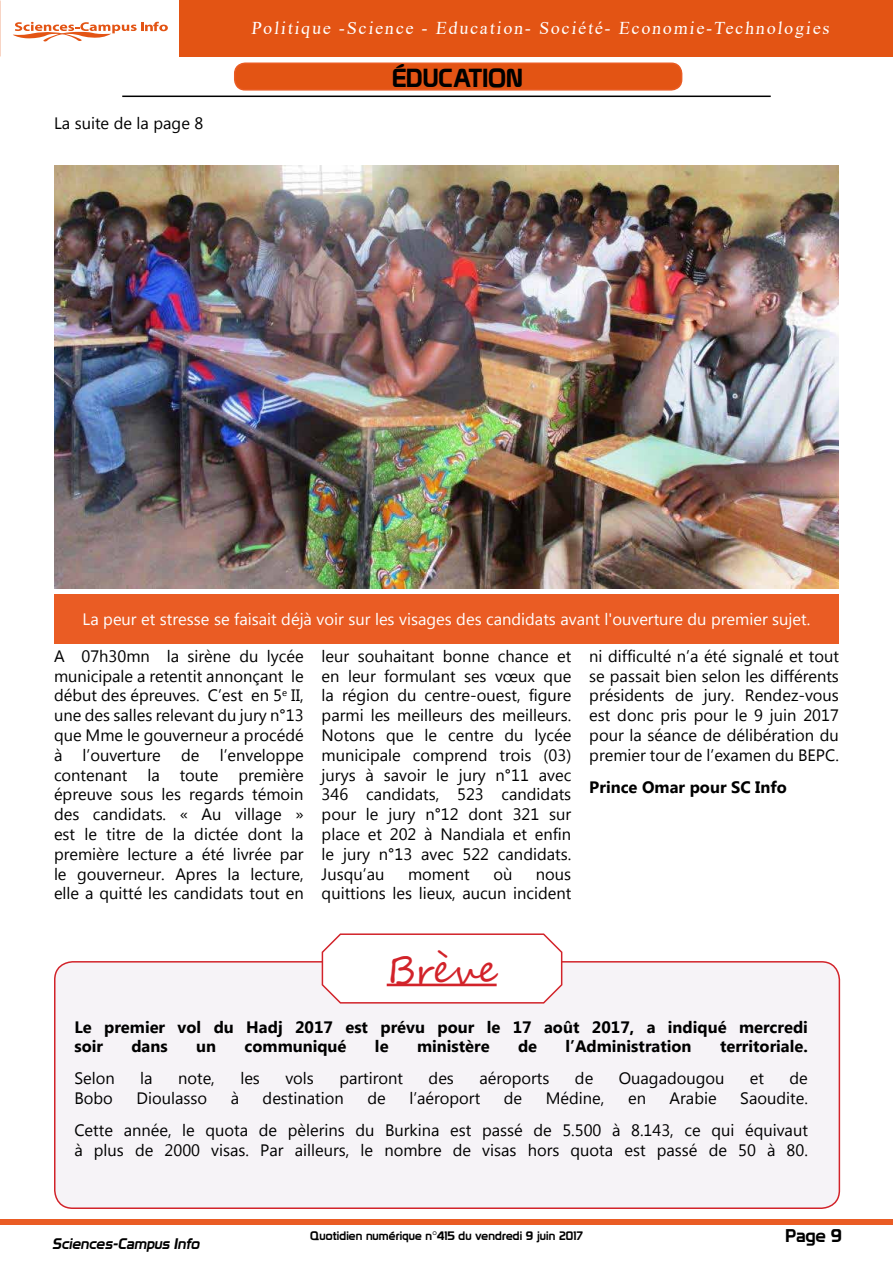
<style>
.page{position:relative;width:893px;height:1263px;background:#fff}
.page>*{position:absolute;margin:0;border:0;box-sizing:border-box;transform-origin:0 0}
.t1{font:37.5px "Segoe Script";color:#d2232a}
.t2{font:25.5px "Prototype";color:#000}
.t3{font:18px "Times New Roman";color:#fff}
.t4{font:18px "Prototype";color:#000}
.t5{font:16.5px/19.8px "Myanmar Text";color:#000;text-align:justify}
.t6{font:700 16.5px/19.8px "Myanmar Text";color:#000}
.t7{font:16.5px "Myanmar Text";color:#fff}
.t8{font:italic 15px "Prototype";color:#000}
.t9{font:12px "Prototype";letter-spacing:.01em;color:#000}
</style>
<div class="page">
<div style="left:0;top:1219px;width:893px;height:6px;background:#ea5c24"></div>
<svg style="left:13px;top:22px;width:155px;height:20px"></svg>
<div style="left:180px;top:0;width:713px;height:56px;background:#e35414"></div>
<hr style="left:122px;top:96px;width:649px;height:1px;background:#000">
<div style="left:235px;top:63px;width:447px;height:27px;background:#e35414;border-radius:10px"></div>
<div style="left:234px;top:63px;width:448px;height:28px;border:2px solid #ea5c24;border-radius:10px"></div>
<img style="left:54px;top:166px;width:785px;height:423px">
<div style="left:54px;top:594px;width:785px;height:50px;background:#ea5c24"></div>
<div style="left:55px;top:962px;width:784px;height:246px;background:#f6f3f7;border-radius:18px"></div>
<div style="left:54px;top:961px;width:786px;height:248px;border:2px solid #d2232a;border-radius:18px"></div>
<svg style="left:321px;top:933px;width:242px;height:71px"></svg>
<p class="t5" style="left:54px;top:113px;width:151px">La suite de la page 8</p>
<p class="t3" style="left:251px;top:15px;width:582px">Politique -Science - Education- Société- Economie-Technologies</p>
<h2 class="t2" style="left:392px;top:63px;width:132px">ÉDUCATION</h2>
<p class="t7" style="left:83px;top:609px;width:729px">La peur et stresse se faisait déjà voir sur les visages des candidats avant l'ouverture du premier sujet.</p>
<p class="t5" style="left:54px;top:646px;width:251px">A 07h30mn la sirène du lycée municipale a retentit annonçant le début des épreuves. C’est en 5<sup>e</sup> II, une des salles relevant du jury n°13 que Mme le gouverneur a procédé à l’ouverture de l’enveloppe contenant la toute première épreuve sous les regards témoin des candidats. « Au village » est le titre de la dictée dont la première lecture a été livrée par le gouverneur. Apres la lecture, elle a quitté les candidats tout en</p>
<p class="t5" style="left:322px;top:646px;width:251px">leur souhaitant bonne chance et en leur formulant ses vœux que la région du centre-ouest, figure parmi les meilleurs des meilleurs.<br>Notons que le centre du lycée municipale comprend trois (03) jurys à savoir le jury n°11 avec 346 candidats, 523 candidats pour le jury n°12 dont 321 sur place et 202 à Nandiala et enfin le jury n°13 avec 522 candidats.<br>Jusqu’au</p>
<p class="t5" style="left:408px;top:864px;width:63px">moment</p>
<p class="t5" style="left:493px;top:864px;width:21px">où</p>
<p class="t5" style="left:322px;top:864px;width:251px;text-align:right">nous<br>quittions les lieux, aucun incident</p>
<p class="t5" style="left:589px;top:646px;width:251px">ni difficulté n’a été signalé et tout se passait bien selon les différents présidents de jury. Rendez-vous est donc pris pour le 9 juin 2017 pour la séance de délibération du premier tour de l’examen du BEPC.</p>
<p class="t6" style="left:589px;top:777px;width:199px">Prince Omar pour SC Info</p>
<h1 class="t1" style="left:387px;top:939px;width:111px">Brève</h1>
<p class="t6" style="left:74px;top:1017px;width:735px">Le premier vol du Hadj 2017 est prévu pour le 17 août 2017, a indiqué mercredi soir</p>
<p class="t6" style="left:131px;top:1037px;width:38px">dans</p>
<p class="t6" style="left:196px;top:1037px;width:21px">un</p>
<p class="t6" style="left:245px;top:1037px;width:104px">communiqué</p>
<p class="t6" style="left:375px;top:1037px;width:15px">le</p>
<p class="t6" style="left:417px;top:1037px;width:74px">ministère</p>
<p class="t6" style="left:518px;top:1037px;width:21px">de</p>
<p class="t6" style="left:566px;top:1037px;width:128px">l’Administration</p>
<p class="t6" style="left:720px;top:1037px;width:89px">territoriale.</p>
<p class="t5" style="left:74px;top:1068px;width:42px">Selon</p>
<p class="t5" style="left:140px;top:1068px;width:14px">la</p>
<p class="t5" style="left:178px;top:1068px;width:38px">note,</p>
<p class="t5" style="left:240px;top:1068px;width:21px">les</p>
<p class="t5" style="left:285px;top:1068px;width:30px">vols</p>
<p class="t5" style="left:339px;top:1068px;width:65px">partiront</p>
<p class="t5" style="left:429px;top:1068px;width:27px">des</p>
<p class="t5" style="left:479px;top:1068px;width:72px">aéroports</p>
<p class="t5" style="left:575px;top:1068px;width:20px">de</p>
<p class="t5" style="left:619px;top:1068px;width:107px">Ouagadougou</p>
<p class="t5" style="left:750px;top:1068px;width:16px">et</p>
<p class="t5" style="left:790px;top:1068px;width:20px">de</p>
<p class="t5" style="left:74px;top:1088px;width:40px">Bobo</p>
<p class="t5" style="left:136px;top:1088px;width:72px">Dioulasso</p>
<p class="t5" style="left:231px;top:1088px;width:10px">à</p>
<p class="t5" style="left:263px;top:1088px;width:83px">destination</p>
<p class="t5" style="left:367px;top:1088px;width:20px">de</p>
<p class="t5" style="left:409px;top:1088px;width:72px">l’aéroport</p>
<p class="t5" style="left:504px;top:1088px;width:20px">de</p>
<p class="t5" style="left:546px;top:1088px;width:60px">Médine,</p>
<p class="t5" style="left:628px;top:1088px;width:19px">en</p>
<p class="t5" style="left:670px;top:1088px;width:49px">Arabie</p>
<p class="t5" style="left:74px;top:1082px;width:735px;line-height:31.8px;text-align:right">Saoudite.<br>Cette année, le quota de pèlerins du Burkina est passé de 5.500 à 8.143, ce qui équivaut</p>
<p class="t5" style="left:74px;top:1140px;width:735px">à plus de 2000 visas. Par ailleurs, le nombre de visas hors quota est passé de 50 à 80.</p>
<p class="t8" style="left:52px;top:1234px;width:152px">Sciences-Campus Info</p>
<p class="t4" style="left:785px;top:1225px;width:58px">Page 9</p>
<p class="t9" style="left:310px;top:1228px;width:274px">Quotidien numérique n°415 du vendredi 9 juin 2017</p>
</div>
